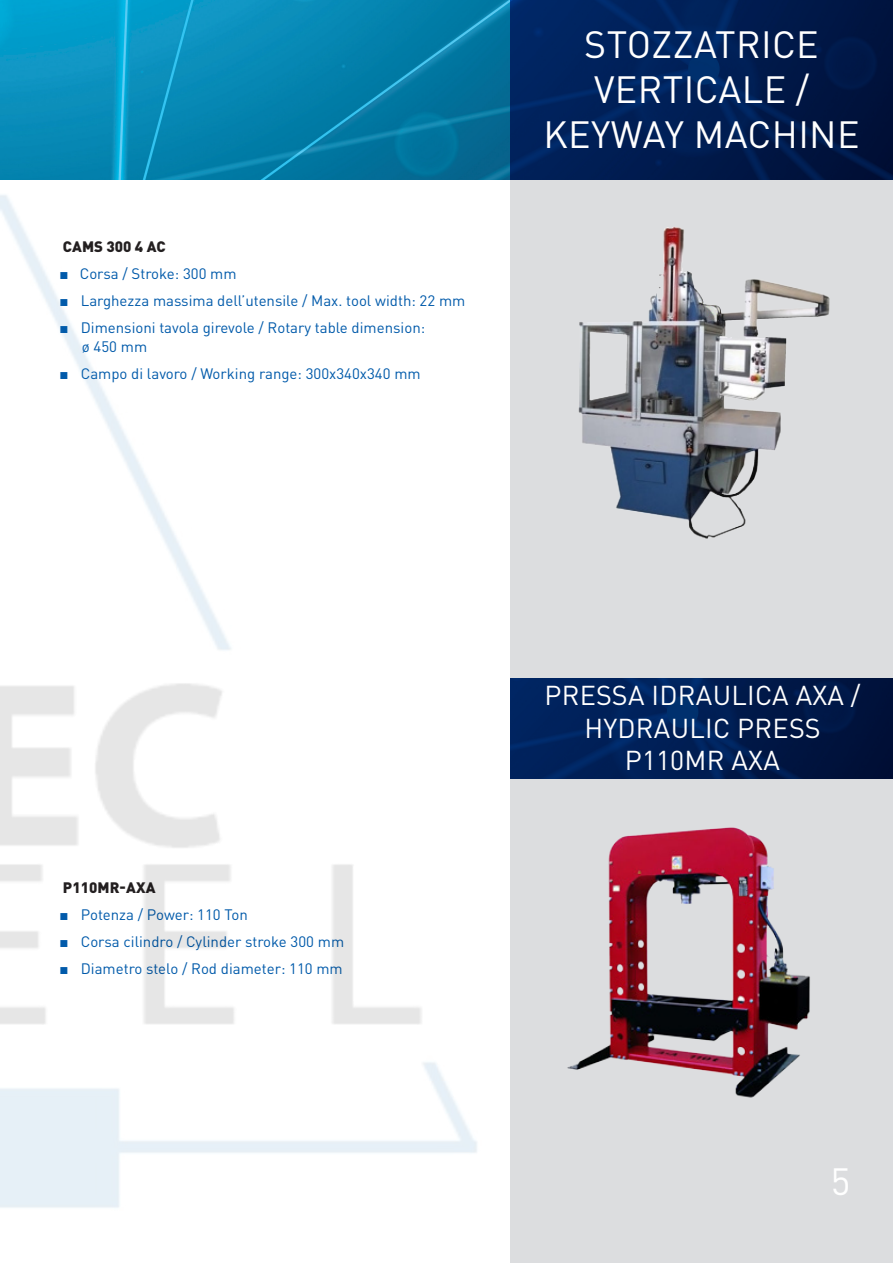
<style>
.page{position:relative;width:893px;height:1263px;background:#fff}
.page>*{position:absolute;margin:0;border:0;box-sizing:border-box;transform-origin:0 0}
.t1{font:37.5px "DINOT";letter-spacing:.01em;color:#fff}
.t2{font:27px "DINOT";letter-spacing:.01em;color:#fff}
.t3{font:15px "DINOT";color:#015aaa}
.t4{font:900 15px "DINOT";letter-spacing:.005em;color:#231f20}
.s1{font-family:"Arial"}
</style>
<div class="page">
<div style="left:510px;top:0;width:383px;height:1263px;background:#dcdddf"></div>
<img style="left:0;top:0;width:510px;height:87px">
<svg style="left:510px;top:0;width:383px;height:180px;background:#001c51"></svg>
<img style="left:588px;top:227px;width:242px;height:312px">
<img style="left:588px;top:827px;width:222px;height:271px">
<svg style="left:588px;top:678px;width:305px;height:100px;background:#001b4e"></svg>
<img style="left:0;top:87px;width:588px;height:1121px">
<p class="t4" style="left:63px;top:236px;width:104px">CAMS 300 4 AC</p>
<p class="t3" style="left:60px;top:263px;width:179px"><span class="s1">■</span> Corsa / Stroke: 300 mm</p>
<p class="t3" style="left:60px;top:290px;width:407px"><span class="s1">■</span> Larghezza massima dell’utensile / Max. tool width: 22 mm</p>
<p class="t3" style="left:60px;top:317px;width:367px"><span class="s1">■</span> Dimensioni tavola girevole / Rotary table dimension:</p>
<p class="t3" style="left:82px;top:337px;width:67px">ø 450 mm</p>
<p class="t3" style="left:60px;top:364px;width:363px"><span class="s1">■</span> Campo di lavoro / Working range: 300x340x340 mm</p>
<p class="t1" style="left:584px;top:19px;width:236px">STOZZATRICE</p>
<p class="t1" style="left:594px;top:64px;width:216px">VERTICALE /</p>
<p class="t1" style="left:543px;top:109px;width:318px">KEYWAY MACHINE</p>
<p class="t4" style="left:63px;top:877px;width:94px">P110MR-AXA</p>
<p class="t3" style="left:60px;top:904px;width:190px"><span class="s1">■</span> Potenza / Power: 110 Ton</p>
<p class="t3" style="left:60px;top:931px;width:286px"><span class="s1">■</span> Corsa cilindro / Cylinder stroke 300 mm</p>
<p class="t3" style="left:60px;top:958px;width:285px"><span class="s1">■</span> Diametro stelo / Rod diameter: 110 mm</p>
<p class="t2" style="left:544px;top:677px;width:318px">PRESSA IDRAULICA AXA /</p>
<p class="t2" style="left:584px;top:709px;width:238px">HYDRAULIC PRESS</p>
<p class="t2" style="left:625px;top:742px;width:156px">P110MR AXA</p>
<h1 class="t1" style="left:831px;top:1156px;width:21px">5</h1>
</div>
